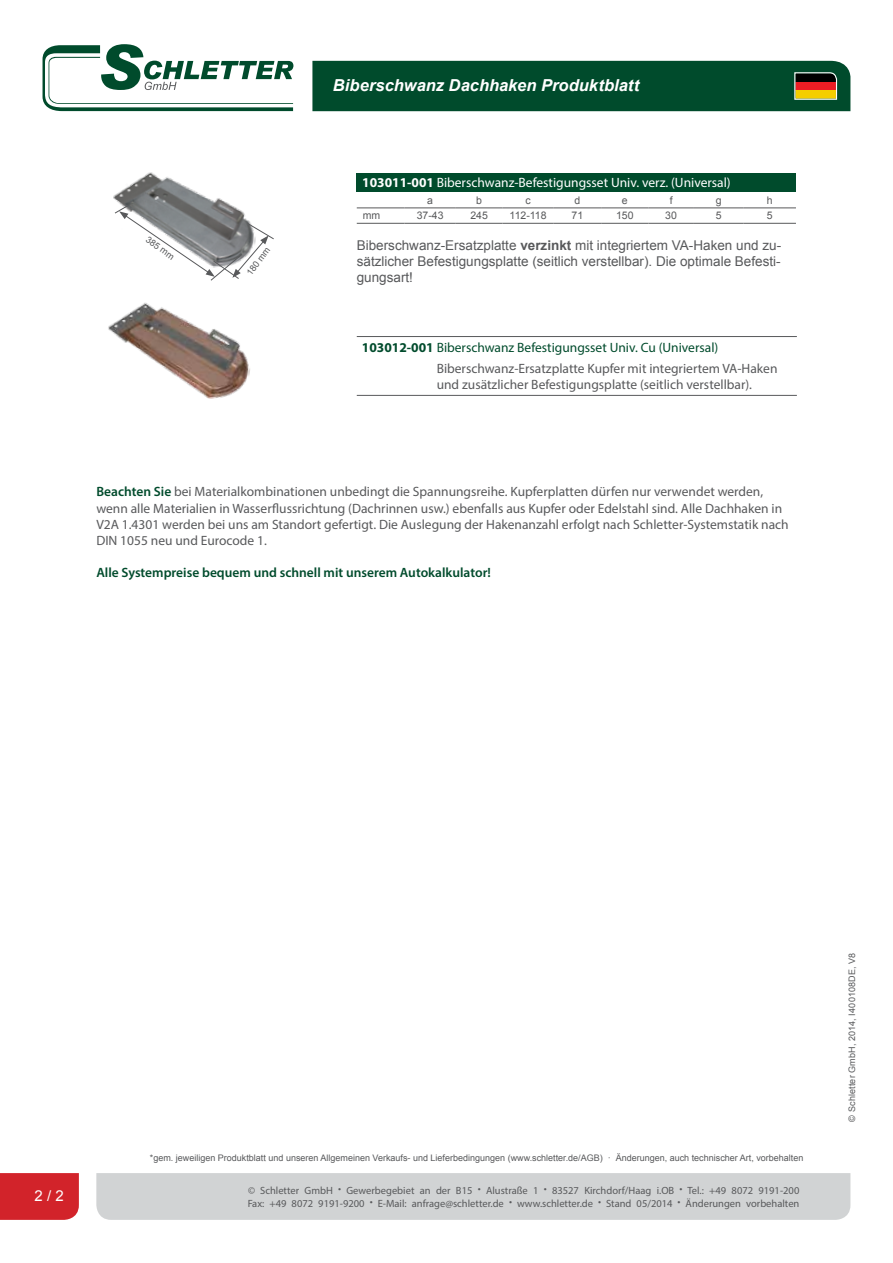
<style>
.page{position:relative;width:893px;height:1263px;background:#fff}
.page>*{position:absolute;margin:0;border:0;box-sizing:border-box;transform-origin:0 0}
.t1{font:italic 700 16.5px "Arial";color:#fff}
.t2{font:15px "Arial";color:#fff}
.t3{font:13.5px/16.2px "Myriad Pro";color:#58595b}
.t4{font:13.5px/16.2px "Arial";color:#58595b;text-align:justify}
.t5{font:13.5px "Myriad Pro";color:#fff}
.t6{font:600 13.5px "Myriad Pro";color:#004b2c}
.t7{font:10.5px/12.6px "Myriad Pro";color:#58595b}
.t8{font:10.5px "Arial";color:#58595b}
.t9{font:9px "Arial";color:#58595b}
.t10{font:9px "Arial";letter-spacing:.025em;color:#58595b}
.s1{font-weight:700}
.s2{font-weight:700;color:#004b2c}
.s3{color:#004b2c}
.s4{font-weight:600;color:#004b2c}
.s5{font-style:italic}
</style>
<div class="page">
<svg style="left:43px;top:44px;width:250px;height:67px"></svg>
<div style="left:312px;top:61px;width:538px;height:50px;background:#004b2c"></div>
<div style="left:0;top:1173px;width:79px;height:47px;background:#d2232a"></div>
<div style="left:96px;top:1173px;width:754px;height:47px;background:#d1d3d4"></div>
<hr style="left:357px;top:336px;width:440px;height:1px;background:#58595b">
<hr style="left:357px;top:395px;width:440px;height:1px;background:#58595b">
<div style="left:357px;top:174px;width:439px;height:18px;background:#004b2c"></div>
<svg style="left:357px;top:207px;width:439px;height:16px"></svg>
<hr style="left:357px;top:208px;width:48px;height:1px;background:#58595b">
<hr style="left:405px;top:208px;width:51px;height:1px;background:#58595b">
<hr style="left:456px;top:208px;width:47px;height:1px;background:#58595b">
<hr style="left:503px;top:208px;width:51px;height:1px;background:#58595b">
<hr style="left:554px;top:208px;width:47px;height:1px;background:#58595b">
<hr style="left:601px;top:208px;width:47px;height:1px;background:#58595b">
<hr style="left:648px;top:208px;width:46px;height:1px;background:#58595b">
<hr style="left:694px;top:208px;width:50px;height:1px;background:#58595b">
<hr style="left:744px;top:208px;width:52px;height:1px;background:#58595b">
<hr style="left:357px;top:223px;width:48px;height:1px;background:#58595b">
<hr style="left:405px;top:223px;width:51px;height:1px;background:#58595b">
<hr style="left:456px;top:223px;width:47px;height:1px;background:#58595b">
<hr style="left:503px;top:223px;width:51px;height:1px;background:#58595b">
<hr style="left:554px;top:223px;width:47px;height:1px;background:#58595b">
<hr style="left:601px;top:223px;width:47px;height:1px;background:#58595b">
<hr style="left:648px;top:223px;width:46px;height:1px;background:#58595b">
<hr style="left:694px;top:223px;width:50px;height:1px;background:#58595b">
<hr style="left:744px;top:223px;width:52px;height:1px;background:#58595b">
<img style="left:108px;top:302px;width:142px;height:97px">
<img style="left:113px;top:172px;width:118px;height:33px">
<svg style="left:114px;top:205px;width:160px;height:76px"></svg>
<p class="t9" style="left:150px;top:234px;width:34px;rotate:35deg">385 mm</p>
<p class="t9" style="left:244px;top:271px;width:34px;rotate:-53deg">180 mm</p>
<p class="t1" style="left:333px;top:74px;width:308px">Biberschwanz Dachhaken Produktblatt</p>
<p class="t5" style="left:362px;top:175px;width:370px"><span class="s1">103011-001</span> Biberschwanz-Befestigungsset Univ. verz. (Universal)</p>
<p class="t8" style="left:427px;top:193px;width:7px">a</p>
<p class="t8" style="left:476px;top:193px;width:7px">b</p>
<p class="t8" style="left:525px;top:193px;width:7px">c</p>
<p class="t8" style="left:574px;top:193px;width:7px">d</p>
<p class="t8" style="left:622px;top:193px;width:7px">e</p>
<p class="t8" style="left:670px;top:193px;width:4px">f</p>
<p class="t8" style="left:716px;top:193px;width:7px">g</p>
<p class="t8" style="left:767px;top:193px;width:7px">h</p>
<p class="t8" style="left:363px;top:209px;width:19px">mm</p>
<p class="t8" style="left:417px;top:209px;width:28px">37-43</p>
<p class="t8" style="left:470px;top:209px;width:19px">245</p>
<p class="t8" style="left:510px;top:209px;width:38px">112-118</p>
<p class="t8" style="left:572px;top:209px;width:13px">71</p>
<p class="t8" style="left:616px;top:209px;width:19px">150</p>
<p class="t8" style="left:665px;top:209px;width:13px">30</p>
<p class="t8" style="left:716px;top:209px;width:7px">5</p>
<p class="t8" style="left:767px;top:209px;width:7px">5</p>
<p class="t4" style="left:357px;top:237px;width:426px">Biberschwanz-Ersatzplatte <span class="s1">verzinkt</span> mit integriertem VA-Haken und zu&shy;sätzlicher Befestigungsplatte (seitlich verstellbar). Die optimale Befesti&shy;gungsart!</p>
<p class="t3" style="left:437px;top:336px;width:342px;line-height:21px;text-indent:-75px"><span class="s2">103012-001</span> <span class="s3">Biberschwanz Befestigungsset Univ. Cu (Universal)<br></span>Biberschwanz-Ersatzplatte Kupfer mit integriertem VA-Haken</p>
<p class="t3" style="left:437px;top:376px;width:317px">und zusätzlicher Befestigungsplatte (seitlich verstellbar).</p>
<p class="t3" style="left:96px;top:483px;width:694px"><span class="s4">Beachten Sie</span> bei Materialkombinationen unbedingt die Spannungsreihe. Kupferplatten dürfen nur verwendet werden, wenn alle Materialien in Wasserflussrichtung (Dachrinnen usw.) ebenfalls aus Kupfer oder Edelstahl sind. Alle Dachhaken in V2A 1.4301 werden bei uns am Standort gefertigt. Die Auslegung der Hakenanzahl erfolgt nach Schletter-Systemstatik nach DIN 1055 neu und Eurocode 1.</p>
<p class="t6" style="left:96px;top:564px;width:396px">Alle Systempreise bequem und schnell mit unserem Autokalkulator!</p>
<p class="t9" style="left:150px;top:1151px;width:655px">*gem. jeweiligen Produktblatt und unseren Allgemeinen Verkaufs- und Lieferbedingungen (www.schletter.de/AGB) · Änderungen, auch technischer Art, vorbehalten</p>
<p class="t2" style="left:35px;top:1185px;width:31px">2 / 2</p>
<p class="t7" style="left:248px;top:1184px;width:553px"><span class="s5">©</span> Schletter GmbH <span class="s5">•</span> Gewerbegebiet an der B15 <span class="s5">•</span> Alustraße 1 <span class="s5">•</span> 83527 Kirchdorf/Haag i.OB <span class="s5">•</span> Tel.: +49 8072 9191-200<br>Fax: +49 8072 9191-9200 <span class="s5">•</span> E-Mail: anfrage@schletter.de <span class="s5">•</span> www.schletter.de <span class="s5">•</span> Stand 05/2014 <span class="s5">•</span> Änderungen vorbehalten</p>
<p class="t10" style="left:846px;top:1121px;width:170px;rotate:-90deg">© Schletter GmbH, 2014, I400108DE, V8</p>
</div>
